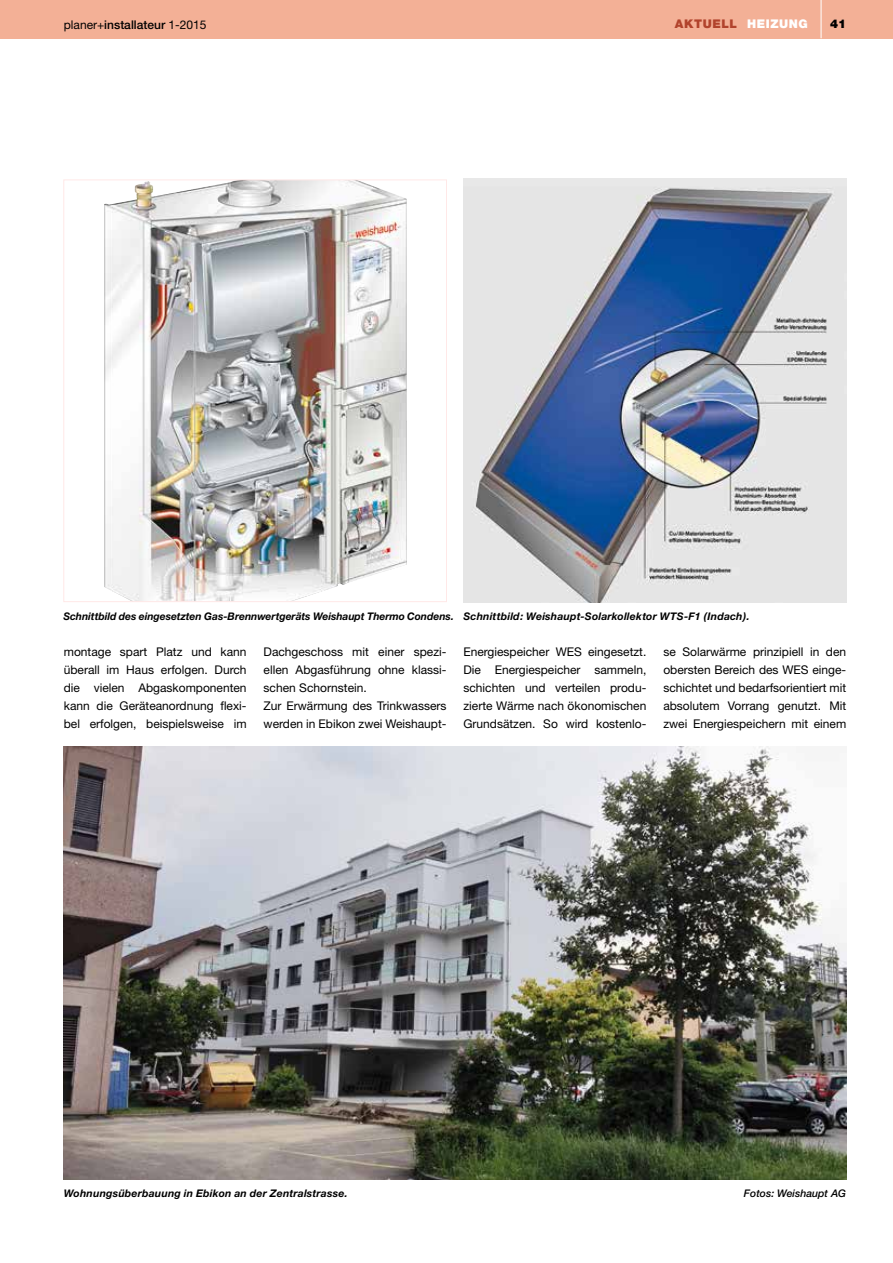
<style>
.page{position:relative;width:893px;height:1263px;background:#fff}
.page>*{position:absolute;margin:0;border:0;box-sizing:border-box;transform-origin:0 0}
.t1{font:12px/18px "Helvetica Neue";color:#000;text-align:justify}
.t2{font:900 12px "Helvetica Neue";letter-spacing:.05em;color:#b1432c}
.t3{font:900 12px "Helvetica Neue";color:#000}
.t4{font:italic 700 10.5px "Helvetica Neue";letter-spacing:.01em;color:#000}
.t5{font:italic 500 10.5px "Helvetica Neue";color:#000}
.s1{font-weight:500}
.s2{color:#fff}
</style>
<div class="page">
<div style="left:0;top:0;width:893px;height:38px;background:#f3b096"></div>
<hr style="left:821px;top:0;width:1px;height:38px;background:#fff">
<img style="left:124px;top:182px;width:283px;height:418px">
<img style="left:104px;top:182px;width:134px;height:415px">
<img style="left:64px;top:746px;width:782px;height:433px">
<img style="left:463px;top:179px;width:383px;height:423px">
<p class="t1" style="left:64px;top:15px;width:144px">planer+<span class="s1">installateur</span> 1-2015</p>
<p class="t2" style="left:675px;top:17px;width:135px">AKTUELL <span class="s2">HEIZUNG</span></p>
<p class="t3" style="left:830px;top:17px;width:17px">41</p>
<p class="t4" style="left:63px;top:610px;width:392px">Schnittbild des eingesetzten Gas-Brennwertgeräts Weishaupt Thermo Condens.</p>
<p class="t4" style="left:463px;top:610px;width:288px">Schnittbild: Weishaupt-Solarkollektor WTS-F1 (Indach).</p>
<p class="t1" style="left:64px;top:643px;width:184px">montage spart Platz und kann überall im Haus erfolgen. Durch die vielen Abgaskomponenten kann die Geräteanordnung flexi&shy;bel erfolgen, beispielsweise im</p>
<p class="t1" style="left:264px;top:643px;width:184px;text-align:left">Dachgeschoss mit einer spezi&shy;ellen Abgasführung ohne klassi&shy;schen Schornstein.<br>Zur Erwärmung des Trinkwassers werden in Ebikon zwei Weishaupt-</p>
<p class="t1" style="left:463px;top:643px;width:184px">Energiespeicher WES eingesetzt.<br>Die Energiespeicher sammeln, schichten und verteilen produ&shy;zierte Wärme nach ökonomischen Grundsätzen. So wird kostenlo-</p>
<p class="t1" style="left:663px;top:643px;width:184px">se Solarwärme prinzipiell in den obersten Bereich des WES einge&shy;schichtet und bedarfsorientiert mit absolutem Vorrang genutzt. Mit zwei Energiespeichern mit einem</p>
<p class="t4" style="left:64px;top:1187px;width:285px">Wohnungsüberbauung in Ebikon an der Zentralstrasse.</p>
<p class="t5" style="left:744px;top:1187px;width:104px">Fotos: Weishaupt AG</p>
</div>
